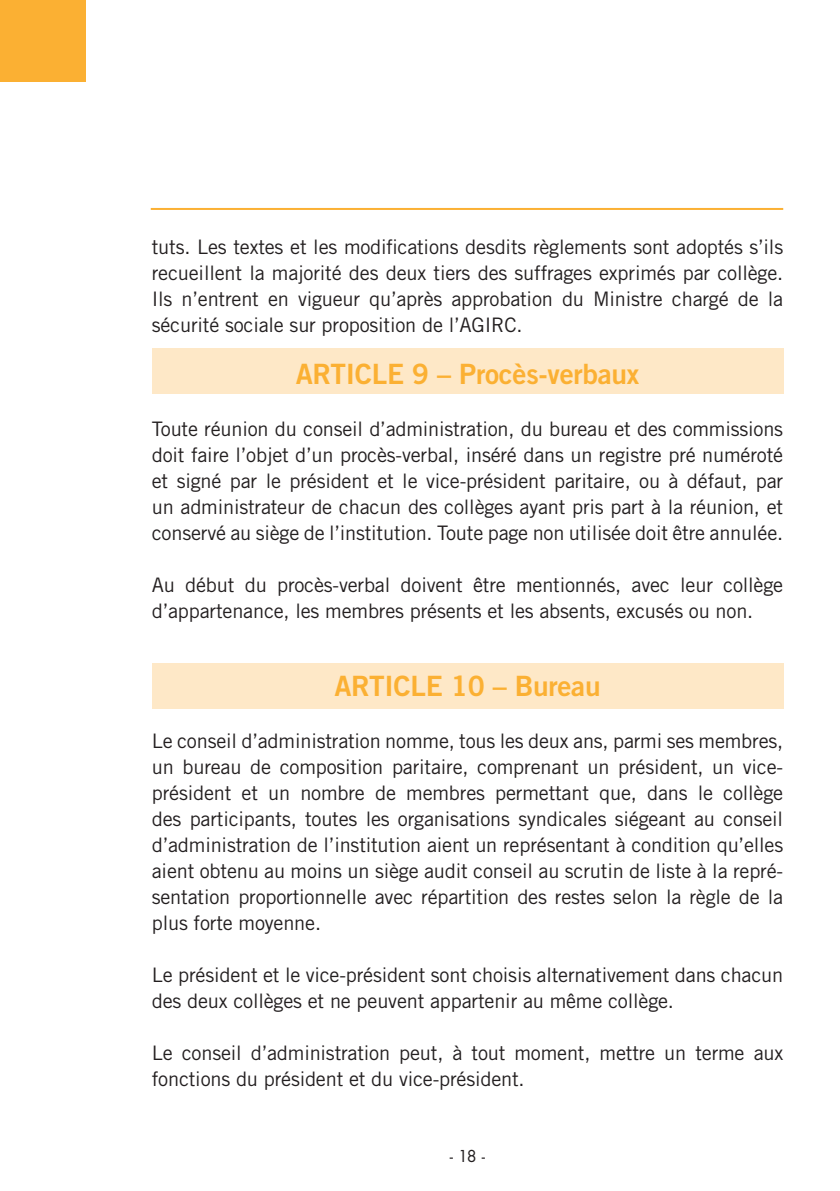
<style>
.page{position:relative;width:840px;height:1191px;background:#fff}
.page>*{position:absolute;margin:0;border:0;box-sizing:border-box;transform-origin:0 0}
.t1{font:28px "Trade Gothic LT Std Bd 2";letter-spacing:-.01em;color:#fbb033}
.t2{font:20px/26px "Trade Gothic LT Std";letter-spacing:-.01em;color:#231f20;text-align:justify}
.t3{font:16px "Futura";color:#231f20}
</style>
<div class="page">
<div style="left:0;top:0;width:85px;height:81px;background:#fbb033"></div>
<hr style="left:151px;top:208px;width:631px;height:2px;background:#fbb033">
<div style="left:152px;top:349px;width:630px;height:45px;background:#fee8c7"></div>
<div style="left:152px;top:663px;width:630px;height:46px;background:#fee8c7"></div>
<p class="t2" style="left:152px;top:234px;width:632px">tuts. Les textes et les modifications desdits règlements sont adoptés s’ils recueillent la majorité des deux tiers des suffrages exprimés par collège.<br>Ils n’entrent en vigueur qu’après approbation du Ministre chargé de la sécurité sociale sur proposition de l’AGIRC.</p>
<h1 class="t1" style="left:295px;top:357px;width:345px">ARTICLE 9 – Procès-verbaux</h1>
<p class="t2" style="left:152px;top:416px;width:632px">Toute réunion du conseil d’administration, du bureau et des commissions doit faire l’objet d’un procès-verbal, inséré dans un registre pré numéroté et signé par le président et le vice-président paritaire, ou à défaut, par un administrateur de chacun des collèges ayant pris part à la réunion, et conservé au siège de l’institution. Toute page non utilisée doit être annulée.</p>
<p class="t2" style="left:152px;top:572px;width:632px">Au début du procès-verbal doivent être mentionnés, avec leur collège d’appartenance, les membres présents et les absents, excusés ou non.</p>
<h1 class="t1" style="left:334px;top:669px;width:267px">ARTICLE 10 – Bureau</h1>
<p class="t2" style="left:152px;top:728px;width:632px">Le conseil d’administration nomme, tous les deux ans, parmi ses membres, un bureau de composition paritaire, comprenant un président, un vice&shy;président et un nombre de membres permettant que, dans le collège des participants, toutes les organisations syndicales siégeant au conseil d’administration de l’institution aient un représentant à condition qu’elles aient obtenu au moins un siège audit conseil au scrutin de liste à la repré&shy;sentation proportionnelle avec répartition des restes selon la règle de la plus forte moyenne.</p>
<p class="t2" style="left:152px;top:962px;width:632px">Le président et le vice-président sont choisis alternativement dans chacun des deux collèges et ne peuvent appartenir au même collège.</p>
<p class="t2" style="left:152px;top:1040px;width:632px">Le conseil d’administration peut, à tout moment, mettre un terme aux fonctions du président et du vice-président.</p>
<p class="t3" style="left:449px;top:1146px;width:37px">- 18 -</p>
</div>
